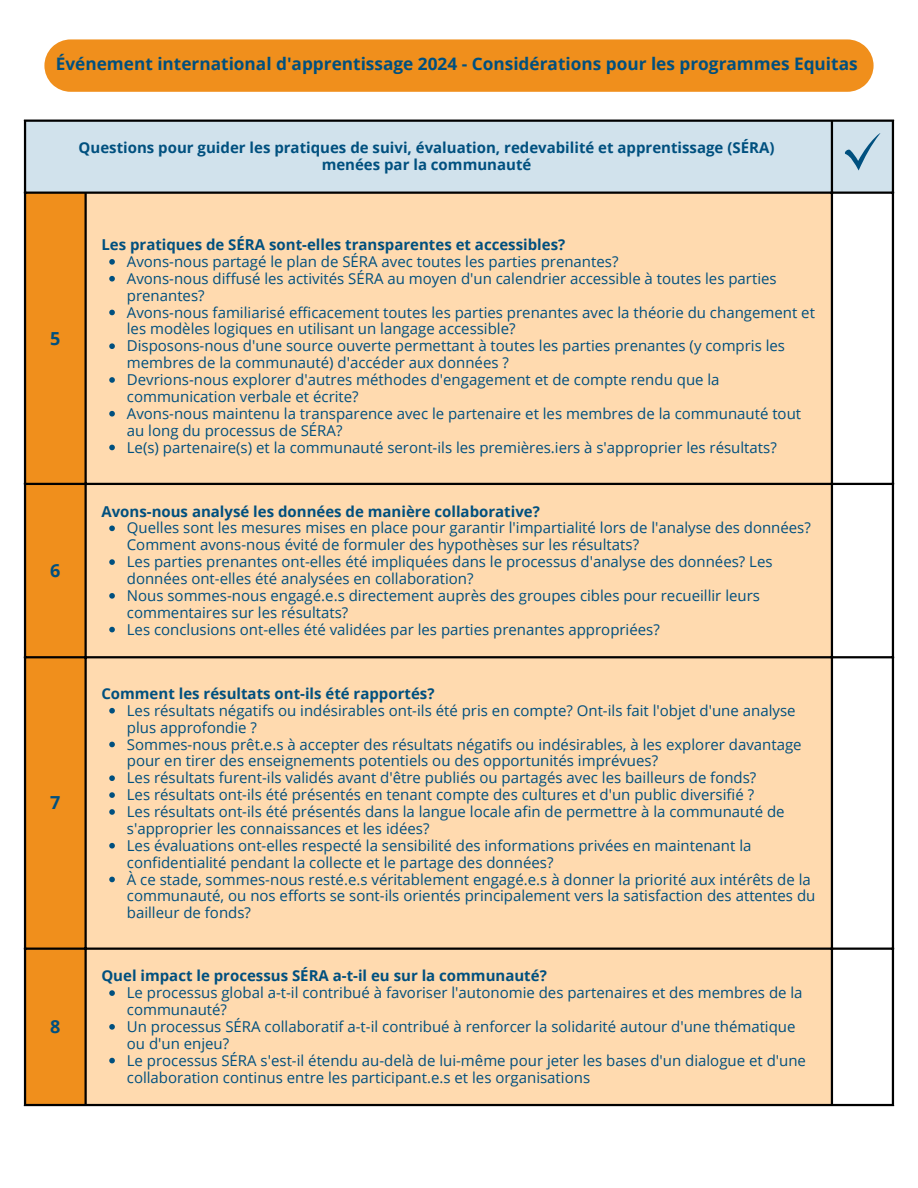
<style>
.page{position:relative;width:918px;height:1188px;background:#fff}
.page>*{position:absolute;margin:0;border:0;box-sizing:border-box;transform-origin:0 0}
.t1{font:700 18px "Open Sans";color:#00507f}
.t2{font:700 17.25px "Open Sans";color:#00507f}
.t3{font:15px/16.8px "Open Sans";color:#00507f}
.t4{font:700 15px "Open Sans";color:#00507f}
</style>
<div class="page">
<div style="left:44px;top:39px;width:830px;height:53px;background:#f08f1c"></div>
<div style="left:26px;top:122px;width:866px;height:70px;background:#d1e2ec"></div>
<div style="left:26px;top:194px;width:59px;height:910px;background:#f08f1c"></div>
<div style="left:87px;top:194px;width:744px;height:910px;background:#ffdaaf"></div>
<svg style="left:109px;top:259px;width:6px;height:6px"></svg>
<svg style="left:109px;top:276px;width:6px;height:6px"></svg>
<svg style="left:109px;top:310px;width:6px;height:5px"></svg>
<svg style="left:109px;top:343px;width:6px;height:6px"></svg>
<svg style="left:109px;top:377px;width:6px;height:6px"></svg>
<svg style="left:109px;top:411px;width:6px;height:6px"></svg>
<svg style="left:109px;top:445px;width:6px;height:5px"></svg>
<svg style="left:109px;top:526px;width:6px;height:5px"></svg>
<svg style="left:109px;top:559px;width:6px;height:6px"></svg>
<svg style="left:109px;top:593px;width:6px;height:6px"></svg>
<svg style="left:109px;top:627px;width:6px;height:5px"></svg>
<svg style="left:109px;top:708px;width:6px;height:6px"></svg>
<svg style="left:109px;top:742px;width:6px;height:5px"></svg>
<svg style="left:109px;top:775px;width:6px;height:6px"></svg>
<svg style="left:109px;top:792px;width:6px;height:6px"></svg>
<svg style="left:109px;top:809px;width:6px;height:6px"></svg>
<svg style="left:109px;top:843px;width:6px;height:6px"></svg>
<svg style="left:109px;top:877px;width:6px;height:5px"></svg>
<svg style="left:109px;top:990px;width:6px;height:6px"></svg>
<svg style="left:109px;top:1024px;width:6px;height:6px"></svg>
<svg style="left:109px;top:1058px;width:6px;height:5px"></svg>
<hr style="left:24px;top:122px;width:2px;height:982px;background:#000">
<hr style="left:85px;top:194px;width:2px;height:910px;background:#000">
<hr style="left:831px;top:122px;width:2px;height:982px;background:#000">
<hr style="left:892px;top:122px;width:2px;height:982px;background:#000">
<hr style="left:24px;top:120px;width:870px;height:2px;background:#000">
<hr style="left:24px;top:192px;width:870px;height:2px;background:#000">
<hr style="left:24px;top:483px;width:870px;height:2px;background:#000">
<hr style="left:24px;top:656px;width:870px;height:2px;background:#000">
<hr style="left:24px;top:948px;width:870px;height:2px;background:#000">
<hr style="left:24px;top:1104px;width:870px;height:2px;background:#000">
<svg style="left:844px;top:130px;width:39px;height:41px"></svg>
<p class="t2" style="left:56px;top:52px;width:803px">Événement international d'apprentissage 2024 - Considérations pour les programmes Equitas</p>
<h1 class="t4" style="left:79px;top:137px;width:697px">Questions pour guider les pratiques de suivi, évaluation, redevabilité et apprentissage (SÉRA)</h1>
<p class="t4" style="left:322px;top:154px;width:211px">menées par la communauté</p>
<p class="t1" style="left:50px;top:325px;width:12px">5</p>
<p class="t1" style="left:50px;top:558px;width:12px">6</p>
<p class="t1" style="left:50px;top:790px;width:12px">7</p>
<p class="t1" style="left:50px;top:1014px;width:12px">8</p>
<p class="t4" style="left:101px;top:234px;width:465px">Les pratiques de SÉRA sont-elles transparentes et accessibles?</p>
<p class="t3" style="left:127px;top:253px;width:493px">Avons-nous partagé le plan de SÉRA avec toutes les parties prenantes?</p>
<p class="t3" style="left:127px;top:270px;width:651px">Avons-nous diffusé les activités SÉRA au moyen d'un calendrier accessible à toutes les parties prenantes?</p>
<p class="t3" style="left:127px;top:303px;width:690px">Avons-nous familiarisé efficacement toutes les parties prenantes avec la théorie du changement et les modèles logiques en utilisant un langage accessible?</p>
<p class="t3" style="left:127px;top:337px;width:660px">Disposons-nous d'une source ouverte permettant à toutes les parties prenantes (y compris les membres de la communauté) d'accéder aux données ?</p>
<p class="t3" style="left:127px;top:371px;width:594px">Devrions-nous explorer d'autres méthodes d'engagement et de compte rendu que la communication verbale et écrite?</p>
<p class="t3" style="left:127px;top:405px;width:676px">Avons-nous maintenu la transparence avec le partenaire et les membres de la communauté tout au long du processus de SÉRA?</p>
<p class="t3" style="left:127px;top:438px;width:651px">Le(s) partenaire(s) et la communauté seront-ils les premières.iers à s'approprier les résultats?</p>
<p class="t4" style="left:101px;top:501px;width:440px">Avons-nous analysé les données de manière collaborative?</p>
<p class="t3" style="left:127px;top:519px;width:686px">Quelles sont les mesures mises en place pour garantir l'impartialité lors de l'analyse des données?<br>Comment avons-nous évité de formuler des hypothèses sur les résultats?</p>
<p class="t3" style="left:127px;top:553px;width:647px">Les parties prenantes ont-elles été impliquées dans le processus d'analyse des données? Les données ont-elles été analysées en collaboration?</p>
<p class="t3" style="left:127px;top:587px;width:635px">Nous sommes-nous engagé.e.s directement auprès des groupes cibles pour recueillir leurs commentaires sur les résultats?</p>
<p class="t3" style="left:127px;top:620px;width:534px">Les conclusions ont-elles été validées par les parties prenantes appropriées?</p>
<p class="t4" style="left:101px;top:683px;width:335px">Comment les résultats ont-ils été rapportés?</p>
<p class="t3" style="left:127px;top:702px;width:670px">Les résultats négatifs ou indésirables ont-ils été pris en compte? Ont-ils fait l'objet d'une analyse plus approfondie ?</p>
<p class="t3" style="left:127px;top:735px;width:676px">Sommes-nous prêt.e.s à accepter des résultats négatifs ou indésirables, à les explorer davantage pour en tirer des enseignements potentiels ou des opportunités imprévues?</p>
<p class="t3" style="left:127px;top:769px;width:631px">Les résultats furent-ils validés avant d'être publiés ou partagés avec les bailleurs de fonds?</p>
<p class="t3" style="left:127px;top:786px;width:629px">Les résultats ont-ils été présentés en tenant compte des cultures et d'un public diversifié ?</p>
<p class="t3" style="left:127px;top:803px;width:659px">Les résultats ont-ils été présentés dans la langue locale afin de permettre à la communauté de s'approprier les connaissances et les idées?</p>
<p class="t3" style="left:127px;top:837px;width:626px">Les évaluations ont-elles respecté la sensibilité des informations privées en maintenant la confidentialité pendant la collecte et le partage des données?</p>
<p class="t3" style="left:127px;top:870px;width:690px">À ce stade, sommes-nous resté.e.s véritablement engagé.e.s à donner la priorité aux intérêts de la communauté, ou nos efforts se sont-ils orientés principalement vers la satisfaction des attentes du bailleur de fonds?</p>
<p class="t4" style="left:101px;top:965px;width:447px">Quel impact le processus SÉRA a-t-il eu sur la communauté?</p>
<p class="t3" style="left:127px;top:984px;width:677px">Le processus global a-t-il contribué à favoriser l'autonomie des partenaires et des membres de la communauté?</p>
<p class="t3" style="left:127px;top:1018px;width:670px">Un processus SÉRA collaboratif a-t-il contribué à renforcer la solidarité autour d'une thématique ou d'un enjeu?</p>
<p class="t3" style="left:127px;top:1051px;width:681px">Le processus SÉRA s'est-il étendu au-delà de lui-même pour jeter les bases d'un dialogue et d'une collaboration continus entre les participant.e.s et les organisations</p>
</div>
